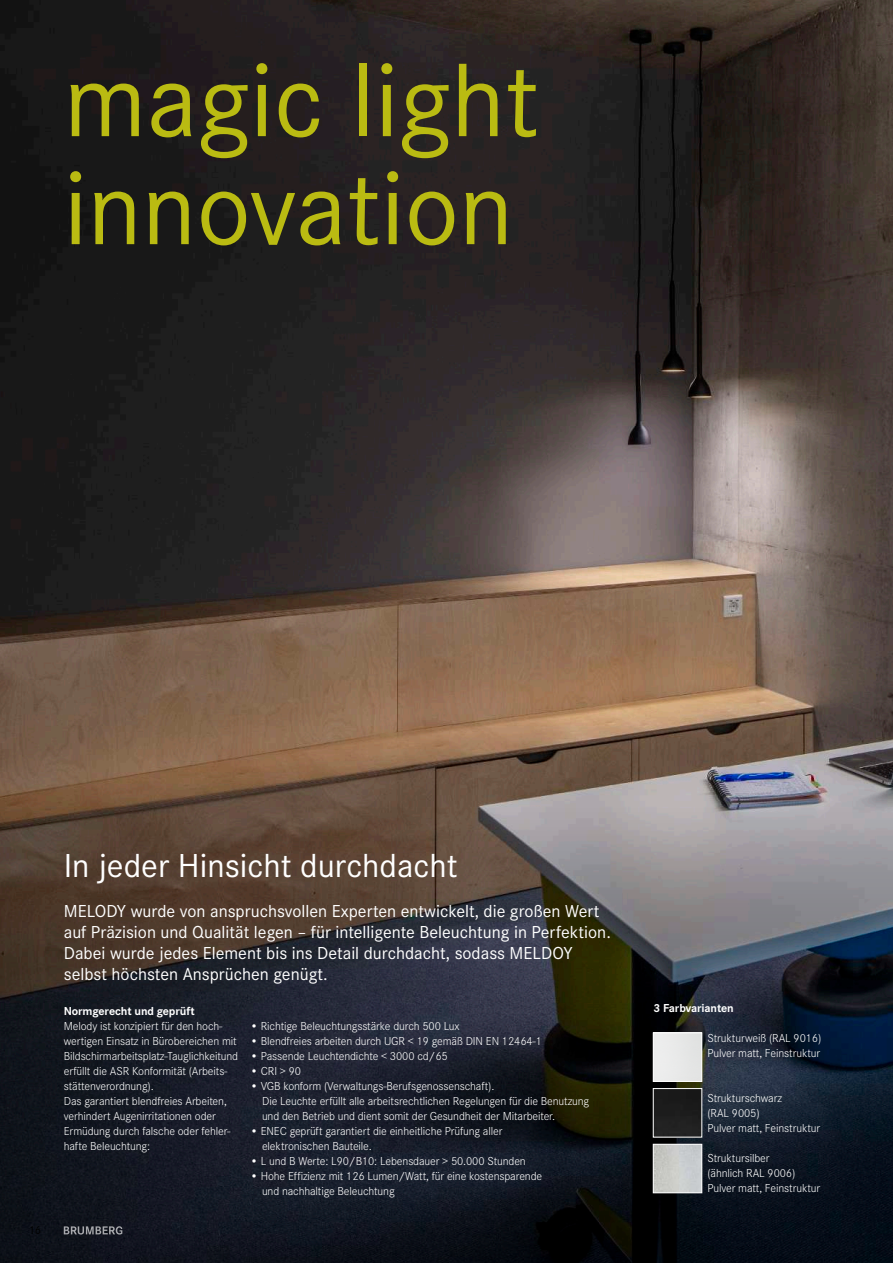
<style>
.page{position:relative;width:893px;height:1263px;background:#fff}
.page>*{position:absolute;margin:0;border:0;box-sizing:border-box;transform-origin:0 0}
.t1{font:108px/108px "Corporate S";color:#babb12}
.t2{font:34.5px "Corporate S";color:#fff}
.t3{font:18px/21px "Corporate S";color:#fff}
.t4{font:300 12px/15px "Corporate S";letter-spacing:-.01em;color:#fff}
.t5{font:700 12px "Corporate S";letter-spacing:-.01em;color:#fff}
.t6{font:12px "Corporate S Pro";color:#000}
</style>
<div class="page">
<img style="left:0;top:0;width:893px;height:808px">
<svg style="left:0;top:808px;width:893px;height:455px;background:#303034"></svg>
<div style="left:655px;top:1090px;width:45px;height:45px;background:#1c1c1c"></div>
<div style="left:653px;top:1088px;width:49px;height:49px;border:1px solid #fff"></div>
<div style="left:655px;top:1034px;width:45px;height:46px;background:#e8e9e9"></div>
<div style="left:653px;top:1032px;width:49px;height:50px;border:1px solid #fff"></div>
<img style="left:655px;top:1146px;width:45px;height:45px">
<div style="left:653px;top:1144px;width:49px;height:49px;border:1px solid #fff"></div>
<svg style="left:64px;top:1226px;width:58px;height:8px"></svg>
<h1 class="t1" style="left:64px;top:39px;width:477px">magic light innovation</h1>
<p class="t6" style="left:28px;top:1221px;width:14px">16</p>
<h2 class="t2" style="left:64px;top:840px;width:395px">In jeder Hinsicht durchdacht</h2>
<p class="t3" style="left:64px;top:899px;width:549px">MELODY wurde von anspruchsvollen Experten entwickelt, die großen Wert auf Präzision und Qualität legen – für intelligente Beleuchtung in Perfektion.<br>Dabei wurde jedes Element bis ins Detail durchdacht, sodass MELDOY selbst höchsten Ansprüchen genügt.</p>
<p class="t5" style="left:64px;top:1001px;width:132px">Normgerecht und geprüft</p>
<p class="t4" style="left:64px;top:1017px;width:176px">Melody ist konzipiert für den hoch&shy;wertigen Einsatz in Bürobereichen mit Bildschirmarbeitsplatz-Tauglichkeitund erfüllt die ASR Konformität (Arbeits&shy;stättenverordnung).<br>Das garantiert blendfreies Arbeiten, verhindert Augenirritationen oder Ermüdung durch falsche oder fehler&shy;hafte Beleuchtung:</p>
<p class="t4" style="left:250px;top:1017px;width:211px">• Richtige Beleuchtungsstärke durch 500 Lux</p>
<p class="t4" style="left:250px;top:1032px;width:294px">• Blendfreies arbeiten durch UGR &lt; 19 gemäß DIN EN 12464-1</p>
<p class="t4" style="left:250px;top:1047px;width:199px">• Passende Leuchtendichte &lt; 3000 cd/65</p>
<p class="t4" style="left:250px;top:1062px;width:53px">• CRI &gt; 90</p>
<p class="t4" style="left:262px;top:1077px;width:329px;text-indent:-12px">• VGB konform (Verwaltungs-Berufsgenossenschaft).<br>Die Leuchte erfüllt alle arbeitsrechtlichen Regelungen für die Benutzung und den Betrieb und dient somit der Gesundheit der Mitarbeiter.</p>
<p class="t4" style="left:262px;top:1122px;width:242px;text-indent:-12px">• ENEC geprüft garantiert die einheitliche Prüfung aller elektronischen Bauteile.</p>
<p class="t4" style="left:250px;top:1152px;width:277px">• L und B Werte: L90/B10: Lebensdauer &gt; 50.000 Stunden</p>
<p class="t4" style="left:262px;top:1167px;width:282px;text-indent:-12px">• Hohe Effizienz mit 126 Lumen/Watt, für eine kostensparende und nachhaltige Beleuchtung</p>
<p class="t5" style="left:653px;top:998px;width:82px">3 Farbvarianten</p>
<p class="t4" style="left:707px;top:1029px;width:115px">Strukturweiß (RAL 9016)<br>Pulver matt, Feinstruktur</p>
<p class="t4" style="left:707px;top:1089px;width:114px">Strukturschwarz<br>(RAL 9005)<br>Pulver matt, Feinstruktur</p>
<p class="t4" style="left:707px;top:1149px;width:114px">Struktursilber<br>(ähnlich RAL 9006)<br>Pulver matt, Feinstruktur</p>
</div>
